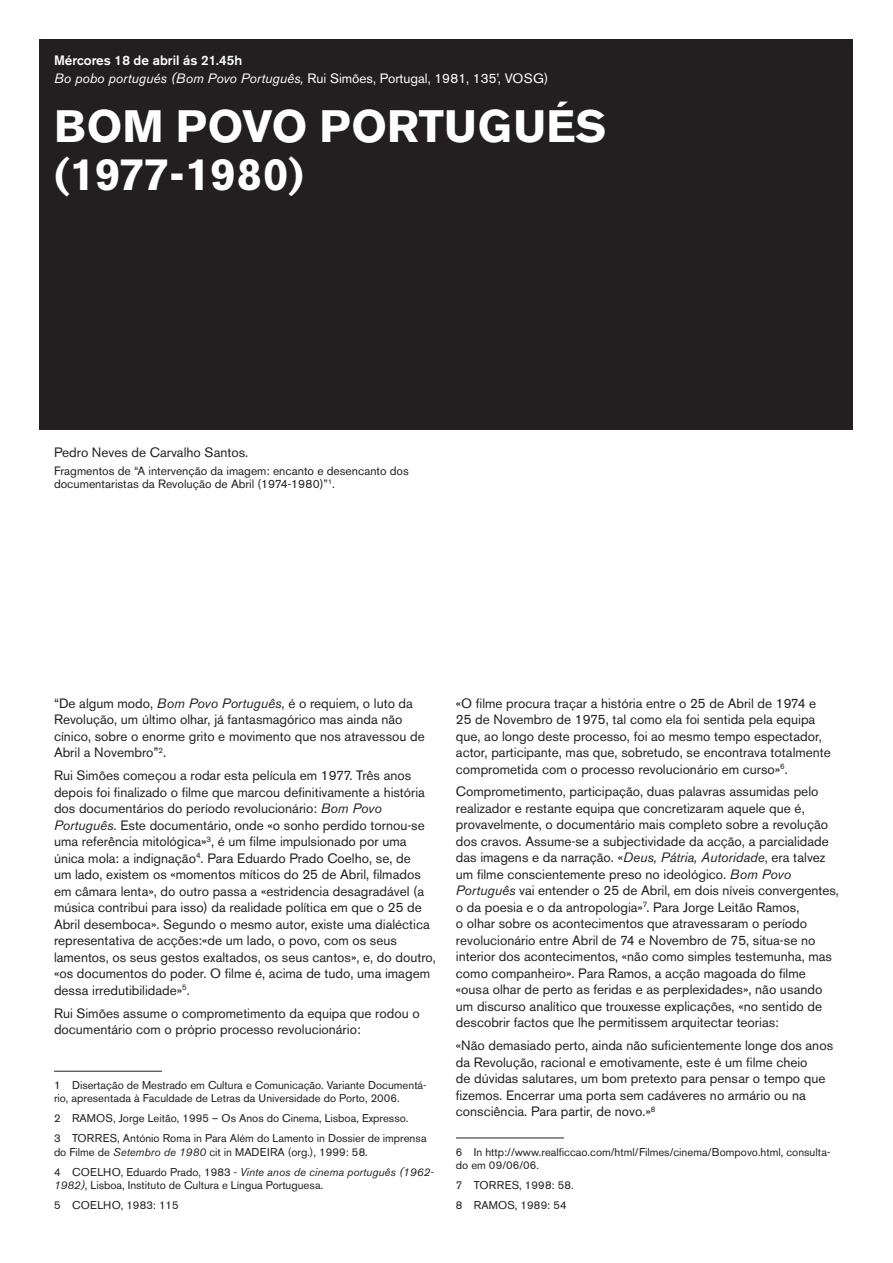
<style>
.page{position:relative;width:893px;height:1263px;background:#fff}
.page>*{position:absolute;margin:0;border:0;box-sizing:border-box;transform-origin:0 0}
.t1{font:700 45px/48px "Akzidenz Grotesk BE";color:#fff}
.texto{font:13.5px/16.5px "Akzidenz Grotesk BE";color:#231f20}
.t2{font:13.5px "Akzidenz Grotesk BE";color:#fff}
.t3{font:500 13.5px "Akzidenz Grotesk BE";color:#fff}
.texto-2{font:12px/13.5px "Akzidenz Grotesk BE";color:#231f20}
.nota_ao_pe{font:11.25px/13.5px "Akzidenz Grotesk BE";color:#231f20}
.nota_ao_pe-2{font:11.25px "Akzidenz Grotesk BE";letter-spacing:.02em;color:#231f20}
.s1{font-style:italic}
</style>
<div class="page">
<div style="left:40px;top:39px;width:813px;height:391px;background:#231f20"></div>
<hr style="left:456px;top:1137px;width:108px;height:1px;background:#231f20">
<hr style="left:54px;top:1071px;width:108px;height:1px;background:#231f20">
<p class="t3" style="left:54px;top:52px;width:190px">Mércores 18 de abril ás 21.45h</p>
<p class="t2" style="left:54px;top:70px;width:496px"><span class="s1">Bo pobo portugués (Bom Povo Português,</span> Rui Simões, Portugal, 1981, 135’, VOSG)</p>
<p class="t1" style="left:54px;top:103px;width:554px">BOM POVO PORTUGUÉS (1977-1980)</p>
<p class="texto" style="left:54px;top:444px;width:196px">Pedro Neves de Carvalho Santos.</p>
<p class="texto-2" style="left:54px;top:464px;width:356px">Fragmentos de “A intervenção da imagem: encanto e desencanto dos documentaristas da Revolução de Abril (1974-1980)”<sup>1</sup>.</p>
<p class="texto" style="left:54px;top:695px;width:372px">“De algum modo, <span class="s1">Bom Povo Português</span>, é o requiem, o luto da Revolução, um último olhar, já fantasmagórico mas ainda não cínico, sobre o enorme grito e movimento que nos atravessou de Abril a Novembro”<sup>2</sup>.</p>
<p class="texto" style="left:54px;top:767px;width:383px">Rui Simões começou a rodar esta película em 1977. Três anos depois foi finalizado o filme que marcou definitivamente a história dos documentários do período revolucionário: <span class="s1">Bom Povo Português</span>. Este documentário, onde «o sonho perdido tornou-se uma referência mitológica»<sup>3</sup>, é um filme impulsionado por uma única mola: a indignação<sup>4</sup>. Para Eduardo Prado Coelho, se, de<br>um lado, existem os «momentos míticos do 25 de Abril, filmados em câmara lenta», do outro passa a «estridencia desagradável (a música contribui para isso) da realidade política em que o 25 de Abril desemboca». Segundo o mesmo autor, existe uma dialéctica representativa de acções:«de um lado, o povo, com os seus lamentos, os seus gestos exaltados, os seus cantos», e, do doutro, «os documentos do poder. O filme é, acima de tudo, uma imagem dessa irredutibilidade»<sup>5</sup>.</p>
<p class="texto" style="left:54px;top:1005px;width:367px">Rui Simões assume o comprometimento da equipa que rodou o documentário com o próprio processo revolucionário:</p>
<p class="nota_ao_pe" style="left:54px;top:1078px;width:374px">1 Disertação de Mestrado em Cultura e Comunicação. Variante Documentá&shy;rio, apresentada à Faculdade de Letras da Universidade do Porto, 2006.</p>
<p class="nota_ao_pe" style="left:54px;top:1112px;width:356px">2 RAMOS, Jorge Leitão, 1995 – Os Anos do Cinema, Lisboa, Expresso.</p>
<p class="nota_ao_pe" style="left:54px;top:1131px;width:374px">3 TORRES, António Roma in Para Além do Lamento in Dossier de imprensa do Filme de <span class="s1">Setembro de 1980</span> cit in MADEIRA (org.), 1999: 58.</p>
<p class="nota_ao_pe" style="left:54px;top:1165px;width:381px">4 COELHO, Eduardo Prado, 1983 - <span class="s1">Vinte anos de cinema português (1962-<br>1982)</span>, Lisboa, Instituto de Cultura e Língua Portuguesa.</p>
<p class="nota_ao_pe" style="left:54px;top:1198px;width:126px">5 COELHO, 1983: 115</p>
<p class="texto" style="left:456px;top:695px;width:376px">«O filme procura traçar a história entre o 25 de Abril de 1974 e 25 de Novembro de 1975, tal como ela foi sentida pela equipa que, ao longo deste processo, foi ao mesmo tempo espectador, actor, participante, mas que, sobretudo, se encontrava totalmente comprometida com o processo revolucionário em curso»<sup>6</sup>.</p>
<p class="texto" style="left:456px;top:783px;width:384px">Comprometimento, participação, duas palavras assumidas pelo realizador e restante equipa que concretizaram aquele que é, provavelmente, o documentário mais completo sobre a revolução dos cravos. Assume-se a subjectividade da acção, a parcialidade das imagens e da narração. «<span class="s1">Deus, Pátria, Autoridade</span>, era talvez um filme conscientemente preso no ideológico. <span class="s1">Bom Povo Português</span> vai entender o 25 de Abril, em dois níveis convergentes, o da poesia e o da antropologia»<sup>7</sup>. Para Jorge Leitão Ramos,<br>o olhar sobre os acontecimentos que atravessaram o período revolucionário entre Abril de 74 e Novembro de 75, situa-se no interior dos acontecimentos, «não como simples testemunha, mas como companheiro». Para Ramos, a acção magoada do filme «ousa olhar de perto as feridas e as perplexidades», não usando um discurso analítico que trouxesse explicações, «no sentido de descobrir factos que lhe permitissem arquitectar teorias:</p>
<p class="texto" style="left:456px;top:1037px;width:379px">«Não demasiado perto, ainda não suficientemente longe dos anos da Revolução, racional e emotivamente, este é um filme cheio<br>de dúvidas salutares, um bom pretexto para pensar o tempo que fizemos. Encerrar uma porta sem cadáveres no armário ou na consciência. Para partir, de novo.»<sup>8</sup></p>
<p class="nota_ao_pe" style="left:456px;top:1145px;width:376px">6 In http://www.realficcao.com/html/Filmes/cinema/Bompovo.html, consulta&shy;do em 09/06/06.</p>
<p class="nota_ao_pe-2" style="left:456px;top:1178px;width:119px">7 TORRES, 1998: 58.</p>
<p class="nota_ao_pe-2" style="left:456px;top:1198px;width:112px">8 RAMOS, 1989: 54</p>
</div>
